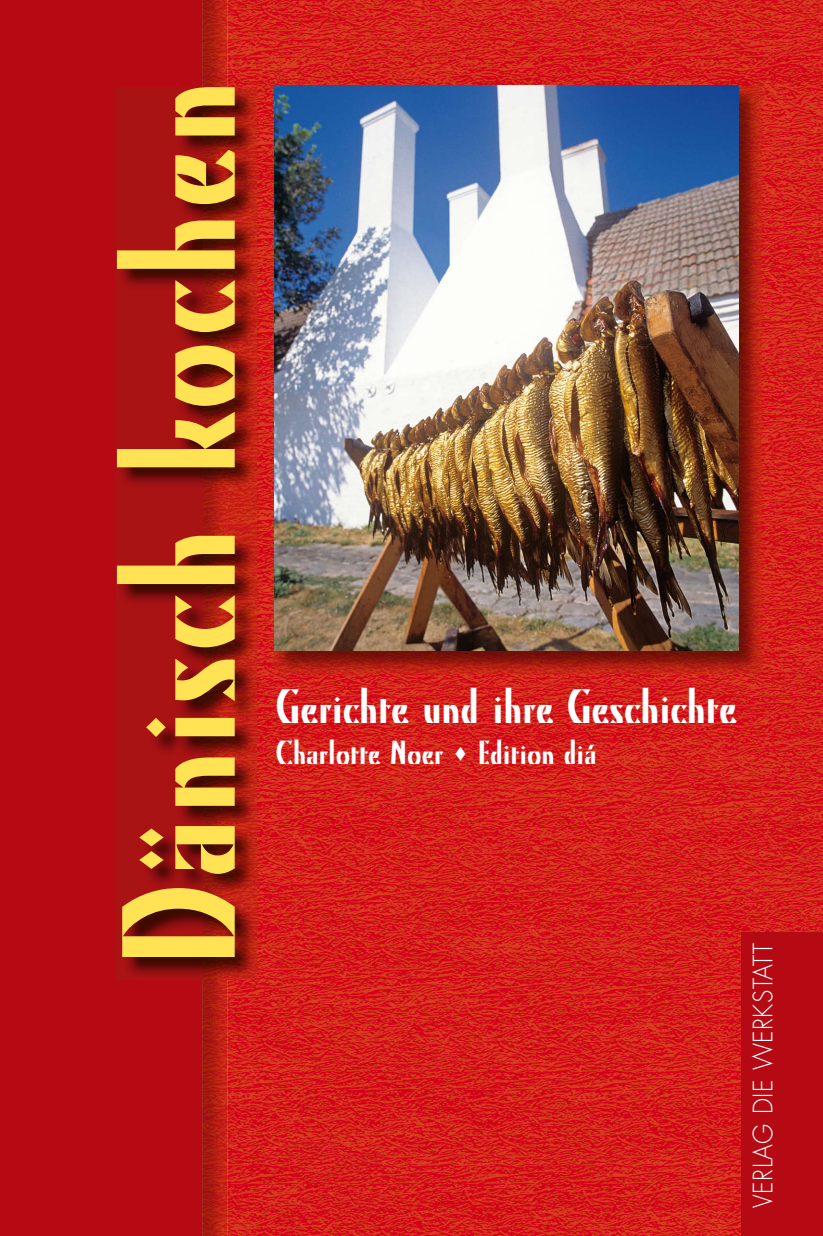
<style>
.page{position:relative;width:823px;height:1236px;background:#fff}
.page>*{position:absolute;margin:0;border:0;box-sizing:border-box;transform-origin:0 0}
.t1{font:160px "Kino";letter-spacing:.03em;color:#ffe354}
.t2{font:48px "Kino";color:#fff}
.t3{font:33.2px "Kino";color:#fff}
.t4{font:300 26px "Futura";letter-spacing:.02em;color:#fff;scale:.94 1}
</style>
<div class="page">
<img style="left:202px;top:0;width:620px;height:1236px">
<div style="left:740px;top:933px;width:82px;height:303px;background:#b50913"></div>
<div style="left:3px;top:0;width:199px;height:1236px;background:#b50913"></div>
<div style="left:0;top:0;width:77px;height:1236px;background:#b50913"></div>
<img style="left:117px;top:87px;width:139px;height:892px">
<img style="left:274px;top:86px;width:486px;height:587px">
<img style="left:274px;top:86px;width:464px;height:565px">
<svg style="left:819px;top:0;width:4px;height:7px"></svg>
<h1 class="t1" style="left:88px;top:967px;width:888px;rotate:-90deg">Dänisch kochen</h1>
<p class="t2" style="left:276px;top:679px;width:462px">Gerichte und ihre Geschichte</p>
<p class="t3" style="left:276px;top:733px;width:322px">Charlotte Noer ▲ Edition diá</p>
<p class="t4" style="left:746px;top:1208px;width:283px;rotate:-90deg">VERLAG DIE WERKSTATT</p>
</div>
